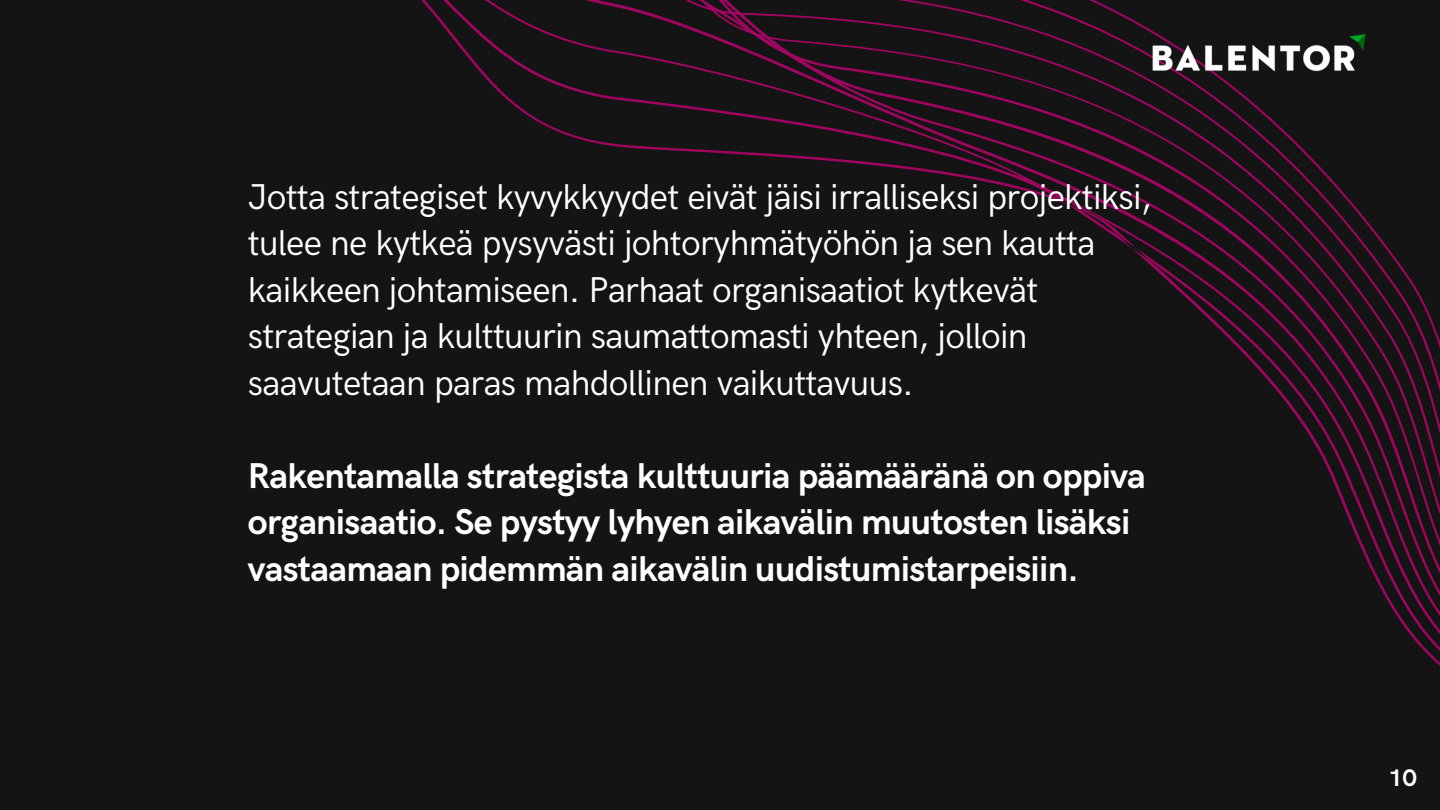
<style>
.page{position:relative;width:1440px;height:810px;background:#141414}
.page>*{position:absolute;margin:0;border:0;box-sizing:border-box;transform-origin:0 0}
.t1{font:36px/46.5px "HK Grotesk";letter-spacing:-.02em;color:#fff}
.t2{font:700 36px/46.5px "HK Grotesk";letter-spacing:-.02em;color:#fff}
.t3{font:700 24px "HK Grotesk";color:#fff}
</style>
<div class="page">
<img style="left:1126px;top:18px;width:267px;height:81px">
<p class="t1" style="left:248px;top:175px;width:905px">Jotta strategiset kyvykkyydet eivät jäisi irralliseksi projektiksi, tulee ne kytkeä pysyvästi johtoryhmätyöhön ja sen kautta kaikkeen johtamiseen. Parhaat organisaatiot kytkevät strategian ja kulttuurin saumattomasti yhteen, jolloin saavutetaan paras mahdollinen vaikuttavuus.</p>
<p class="t2" style="left:248px;top:454px;width:900px">Rakentamalla strategista kulttuuria päämääränä on oppiva organisaatio. Se pystyy lyhyen aikavälin muutosten lisäksi vastaamaan pidemmän aikavälin uudistumistarpeisiin.</p>
<p class="t3" style="left:1389px;top:764px;width:29px">10</p>
</div>
